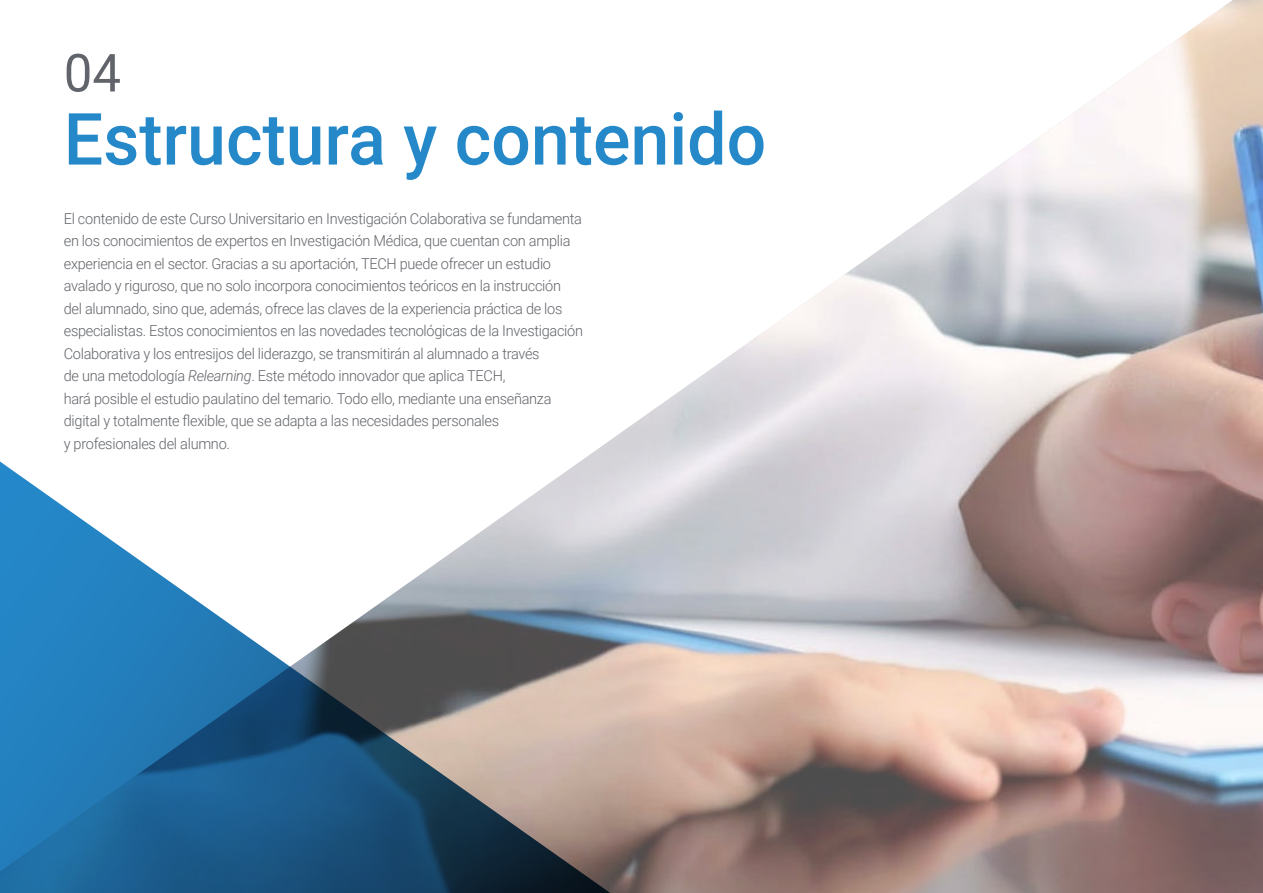
<style>
.page{position:relative;width:1263px;height:893px;background:#fff}
.page>*{position:absolute;margin:0;border:0;box-sizing:border-box;transform-origin:0 0}
.t1{font:500 72px "Roboto";color:#2488c9}
.t2{font:52.5px "Roboto";color:#61646a}
.t3{font:300 15px/22.5px "Roboto";letter-spacing:-.02em;color:#61646a}
.s1{font-style:italic}
</style>
<div class="page">
<img style="left:602px;top:0;width:661px;height:893px">
<svg style="left:0;top:446px;width:640px;height:447px"></svg>
<h2 class="t2" style="left:64px;top:36px;width:59px">04</h2>
<h1 class="t1" style="left:64px;top:89px;width:704px">Estructura y contenido</h1>
<p class="t3" style="left:64px;top:207px;width:521px">El contenido de este Curso Universitario en Investigación Colaborativa se fundamenta en los conocimientos de expertos en Investigación Médica, que cuentan con amplia experiencia en el sector. Gracias a su aportación, TECH puede ofrecer un estudio avalado y riguroso, que no solo incorpora conocimientos teóricos en la instrucción<br>del alumnado, sino que, además, ofrece las claves de la experiencia práctica de los especialistas. Estos conocimientos en las novedades tecnológicas de la Investigación Colaborativa y los entresijos del liderazgo, se transmitirán al alumnado a través<br>de una metodología <span class="s1">Relearning</span>. Este método innovador que aplica TECH,<br>hará posible el estudio paulatino del temario. Todo ello, mediante una enseñanza digital y totalmente flexible, que se adapta a las necesidades personales<br>y profesionales del alumno.</p>
</div>
